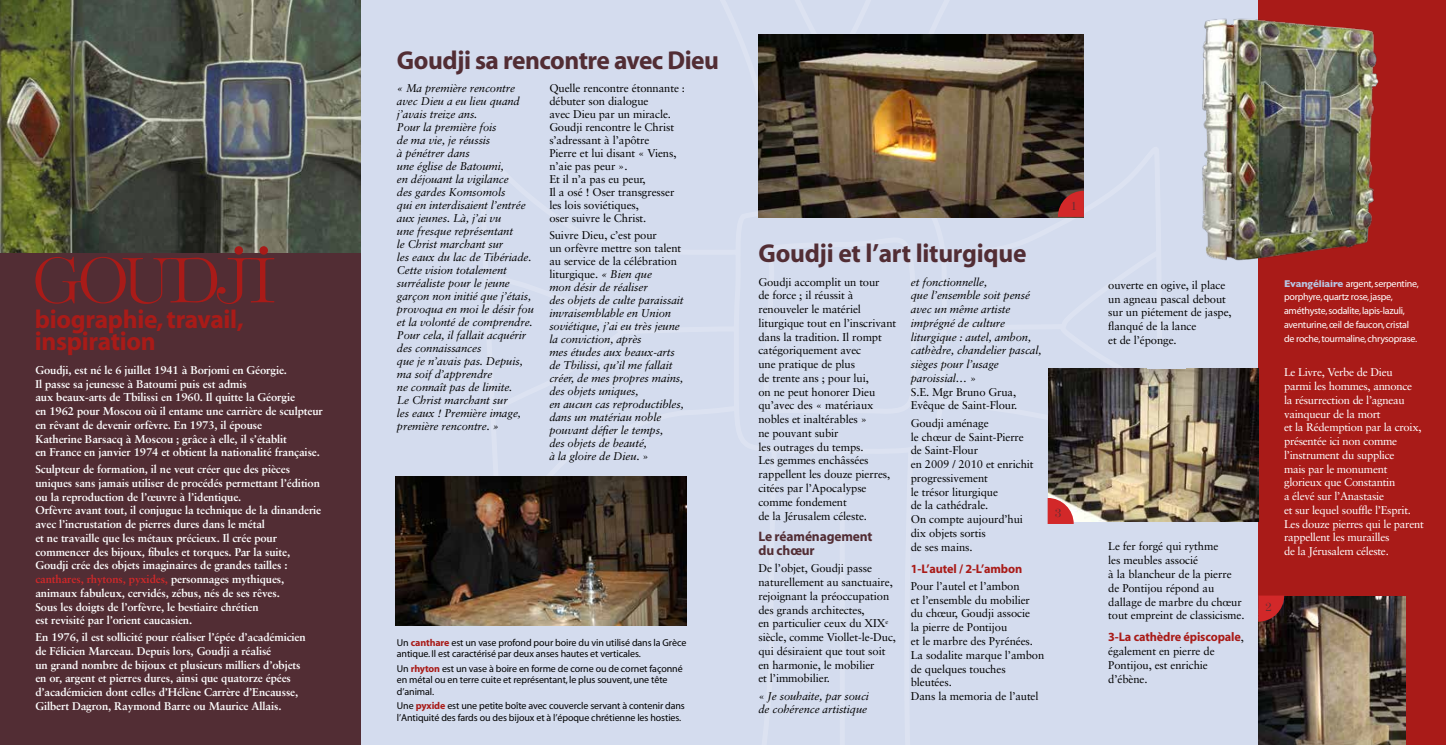
<style>
.page{position:relative;width:1446px;height:745px;background:#fff}
.page>*{position:absolute;margin:0;border:0;box-sizing:border-box;transform-origin:0 0}
.t1{font:700 26px "Myriad";letter-spacing:-.02em;color:#522d34}
.t2{font:700 26px/22.5px "Myriad";letter-spacing:-.01em;color:#a91b18}
.t3{font:700 13.75px/13.8px "Myriad";letter-spacing:-.01em;color:#522d34}
.t4{font:700 12.5px "Myriad";letter-spacing:-.01em;color:#a91b18}
.t5{font:11.25px/13.8px "Sabon";letter-spacing:-.01em;color:#000}
.t6{font:italic 11.25px/13px "Sabon";letter-spacing:-.01em;color:#000}
.t7{font:700 11.25px/13.8px "Sabon";letter-spacing:-.01em;color:#fff}
.t8{font:11.25px/13.8px "Sabon";letter-spacing:-.025em;color:#fff}
.t9{font:10.38px "Andrich Minerva";color:#522d34}
.t10{font:10px/11.2px "Myriad";letter-spacing:-.01em;color:#000}
.t11{font:10px/13.8px "Myriad";letter-spacing:-.025em;color:#fff}
.s1{color:#d22829}
.s2{font-style:normal}
.s3{font-weight:700;color:#a91b18}
.s4{font-family:"Sabon";font-weight:400;font-size:11.25px;color:#000}
.s5{font-family:"Gill Sans";font-weight:700;color:#b7c5e2}
</style>
<div class="page">
<div style="left:0;top:0;width:1264px;height:744px;background:#d4dcee"></div>
<div style="left:1258px;top:0;width:188px;height:744px;background:#a91b18"></div>
<img style="left:1202px;top:18px;width:177px;height:243px">
<div style="left:0;top:0;width:361px;height:744px;background:#522d34"></div>
<img style="left:0;top:0;width:361px;height:252px">
<svg style="left:35px;top:256px;width:239px;height:48px"></svg>
<div style="left:259px;top:246px;width:9px;height:8px;background:#a91b18;border-radius:50%"></div>
<div style="left:235px;top:246px;width:8px;height:8px;background:#a91b18;border-radius:50%"></div>
<img style="left:395px;top:476px;width:292px;height:149px">
<img style="left:758px;top:35px;width:326px;height:182px">
<img style="left:1258px;top:596px;width:148px;height:148px">
<img style="left:1048px;top:368px;width:210px;height:153px">
<svg style="left:1058px;top:191px;width:26px;height:26px"></svg>
<svg style="left:1047px;top:497px;width:26px;height:26px"></svg>
<svg style="left:1258px;top:595px;width:26px;height:26px"></svg>
<h1 class="t2" style="left:35px;top:308px;width:210px">biographie, travail, inspiration</h1>
<p class="t7" style="left:35px;top:362px;width:289px">Goudji, est né le 6 juillet 1941 à Borjomi en Géorgie.<br>Il passe sa jeunesse à Batoumi puis est admis<br>aux beaux-arts de Tbilissi en 1960. Il quitte la Géorgie<br>en 1962 pour Moscou où il entame une carrière de sculpteur en rêvant de devenir orfèvre. En 1973, il épouse<br>Katherine Barsacq à Moscou ; grâce à elle, il s’établit<br>en France en janvier 1974 et obtient la nationalité française.</p>
<p class="t7" style="left:35px;top:461px;width:287px">Sculpteur de formation, il ne veut créer que des pièces uniques sans jamais utiliser de procédés permettant l’édition ou la reproduction de l’œuvre à l’identique.<br>Orfèvre avant tout, il conjugue la technique de la dinanderie avec l’incrustation de pierres dures dans le métal<br>et ne travaille que les métaux précieux. Il crée pour commencer des bijoux, fibules et torques. Par la suite, Goudji crée des objets imaginaires de grandes tailles : <span class="s1">canthares, rhytons, pyxides,</span> personnages mythiques, animaux fabuleux, cervidés, zébus, nés de ses rêves.<br>Sous les doigts de l’orfèvre, le bestiaire chrétien<br>est revisité par l’orient caucasien.</p>
<p class="t7" style="left:35px;top:629px;width:272px">En 1976, il est sollicité pour réaliser l’épée d’académicien de Félicien Marceau. Depuis lors, Goudji a réalisé<br>un grand nombre de bijoux et plusieurs milliers d’objets en or, argent et pierres dures, ainsi que quatorze épées d’académicien dont celles d’Hélène Carrère d’Encausse, Gilbert Dagron, Raymond Barre ou Maurice Allais.</p>
<h1 class="t1" style="left:397px;top:46px;width:324px">Goudji sa rencontre avec Dieu</h1>
<p class="t6" style="left:397px;top:81px;width:139px">« Ma première rencontre avec Dieu a eu lieu quand j’avais treize ans.<br>Pour la première fois<br>de ma vie, je réussis<br>à pénétrer dans<br>une église de Batoumi,<br>en déjouant la vigilance<br>des gardes Komsomols<br>qui en interdisaient l’entrée aux jeunes. Là, j’ai vu<br>une fresque représentant<br>le Christ marchant sur<br>les eaux du lac de Tibériade.<br>Cette vision totalement surréaliste pour le jeune garçon non initié que j’étais, provoqua en moi le désir fou et la volonté de comprendre.<br>Pour cela, il fallait acquérir des connaissances<br>que je n’avais pas. Depuis, ma soif d’apprendre<br>ne connaît pas de limite.<br>Le Christ marchant sur<br>les eaux ! Première image, première rencontre. »</p>
<p class="t5" style="left:549px;top:81px;width:137px;line-height:13px">Quelle rencontre étonnante : débuter son dialogue<br>avec Dieu par un miracle.<br>Goudji rencontre le Christ s’adressant à l’apôtre<br>Pierre et lui disant « Viens, n’aie pas peur ».<br>Et il n’a pas eu peur,<br>Il a osé ! Oser transgresser les lois soviétiques,<br>oser suivre le Christ.</p>
<p class="t6" style="left:549px;top:228px;width:136px"><span class="s2">Suivre Dieu, c’est pour<br>un orfèvre mettre son talent au service de la célébration liturgique.</span> « Bien que<br>mon désir de réaliser<br>des objets de culte paraissait invraisemblable en Union soviétique, j’ai eu très jeune la conviction, après<br>mes études aux beaux-arts de Tbilissi, qu’il me fallait créer, de mes propres mains, des objets uniques,<br>en aucun cas reproductibles, dans un matériau noble pouvant défier le temps,<br>des objets de beauté,<br>à la gloire de Dieu<span class="s2">. »</span></p>
<p class="t10" style="left:397px;top:637px;width:291px">Un <span class="s3">canthare</span> est un vase profond pour boire du vin utilisé dans la Grèce antique. Il est caractérisé par deux anses hautes et verticales.</p>
<p class="t10" style="left:397px;top:663px;width:287px">Un <span class="s3">rhyton</span> est un vase à boire en forme de corne ou de cornet façonné en métal ou en terre cuite et représentant, le plus souvent, une tête d’animal.</p>
<p class="t10" style="left:397px;top:700px;width:289px">Une <span class="s3">pyxide</span> est une petite boîte avec couvercle servant à contenir dans l’Antiquité des fards ou des bijoux et à l’époque chrétienne les hosties.</p>
<p class="t9" style="left:1071px;top:199px;width:7px">1</p>
<h1 class="t1" style="left:758px;top:240px;width:269px">Goudji et l’art liturgique</h1>
<p class="t5" style="left:758px;top:274px;width:139px">Goudji accomplit un tour<br>de force ; il réussit à renouveler le matériel liturgique tout en l’inscrivant dans la tradition. Il rompt catégoriquement avec<br>une pratique de plus<br>de trente ans ; pour lui,<br>on ne peut honorer Dieu qu’avec des « matériaux nobles et inaltérables »<br>ne pouvant subir<br>les outrages du temps.<br>Les gemmes enchâssées rappellent les douze pierres, citées par l’Apocalypse comme fondement<br>de la Jérusalem céleste.</p>
<p class="t3" style="left:758px;top:530px;width:116px">Le réaménagement du chœur</p>
<p class="t5" style="left:758px;top:561px;width:139px">De l’objet, Goudji passe naturellement au sanctuaire, rejoignant la préoccupation des grands architectes,<br>en particulier ceux du XIX<sup>e </sup>siècle, comme Viollet-le-Duc, qui désiraient que tout soit en harmonie, le mobilier<br>et l’immobilier.</p>
<p class="t6" style="left:758px;top:688px;width:112px;line-height:13.8px"><span class="s2">«</span> Je souhaite, par souci de cohérence artistique</p>
<p class="t6" style="left:911px;top:274px;width:132px;line-height:13.8px">et fonctionnelle,<br>que l’ensemble soit pensé avec un même artiste imprégné de culture liturgique : autel, ambon, cathèdre, chandelier pascal, sièges pour l’usage paroissial… <span class="s2">»<br>S.E. Mgr Bruno Grua,<br>Evêque de Saint-Flour.</span></p>
<p class="t5" style="left:911px;top:415px;width:124px">Goudji aménage<br>le chœur de Saint-Pierre de Saint-Flour<br>en 2009 / 2010 et enrichit progressivement<br>le trésor liturgique<br>de la cathédrale.<br>On compte aujourd’hui dix objets sortis<br>de ses mains.</p>
<p class="t4" style="left:911px;top:561px;width:113px">1-L’autel / 2-L’ambon</p>
<p class="t5" style="left:911px;top:578px;width:135px">Pour l’autel et l’ambon<br>et l’ensemble du mobilier du chœur, Goudji associe<br>la pierre de Pontijou<br>et le marbre des Pyrénées.<br>La sodalite marque l’ambon de quelques touches bleutées.<br>Dans la memoria de l’autel</p>
<p class="t9" style="left:1055px;top:506px;width:8px">3</p>
<p class="t5" style="left:1108px;top:278px;width:125px">ouverte en ogive, il place un agneau pascal debout sur un piétement de jaspe, flanqué de la lance<br>et de l’éponge.</p>
<p class="t5" style="left:1108px;top:539px;width:138px">Le fer forgé qui rythme<br>les meubles associé<br>à la blancheur de la pierre de Pontijou répond au dallage de marbre du chœur tout empreint de classicisme.</p>
<p class="t4" style="left:1108px;top:630px;width:137px">3-La cathèdre épiscopale<span class="s4">,</span></p>
<p class="t5" style="left:1108px;top:644px;width:108px">également en pierre de<br>Pontijou, est enrichie d’ébène.</p>
<p class="t11" style="left:1284px;top:276px;width:136px"><span class="s5">Evangéliaire</span> argent, serpentine, porphyre, quartz rose, jaspe, améthyste, sodalite, lapis-lazuli, aventurine, œil de faucon, cristal de roche, tourmaline, chrysoprase.</p>
<p class="t8" style="left:1284px;top:365px;width:141px">Le Livre, Verbe de Dieu<br>parmi les hommes, annonce<br>la résurrection de l’agneau vainqueur de la mort<br>et la Rédemption par la croix, présentée ici non comme l’instrument du supplice<br>mais par le monument glorieux que Constantin<br>a élevé sur l’Anastasie<br>et sur lequel souffle l’Esprit.<br>Les douze pierres qui le parent rappellent les murailles<br>de la Jérusalem céleste.</p>
<p class="t9" style="left:1265px;top:600px;width:8px">2</p>
</div>
